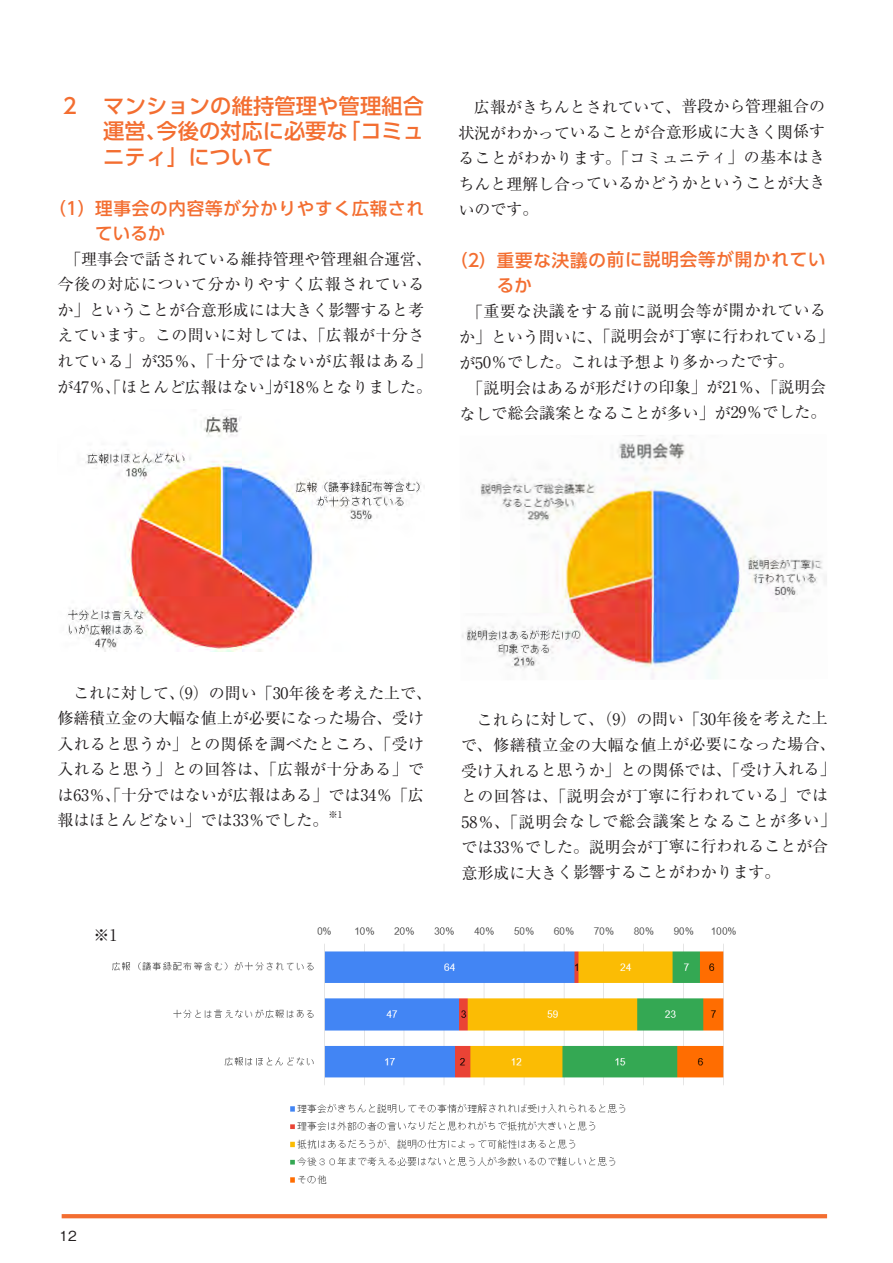
<style>
.page{position:relative;width:893px;height:1263px;background:#fff}
.page>*{position:absolute;margin:0;border:0;box-sizing:border-box;transform-origin:0 0}
.t1{font:500 21.3px/25.5px "UD Shin Go Pro";color:#f36e31;text-align:justify}
.t2{font:500 17.55px/25.5px "UD Shin Go Pro";letter-spacing:.04em;color:#f36e31}
.t3{font:15.9px/25.5px "Ryumin Pro";color:#231f20}
.t4{font:500 13.8px "Gothic BBB Pro";color:#231f20}
.t5{font:9.3px "Ryumin Pro";color:#231f20}
</style>
<div class="page">
<img style="left:68px;top:415px;width:353px;height:237px">
<img style="left:462px;top:435px;width:365px;height:244px">
<img style="left:112px;top:927px;width:624px;height:257px">
<svg style="left:62px;top:1214px;width:765px;height:4px;background:#f37135"></svg>
<h1 class="t1" style="left:103px;top:92px;width:322px;text-indent:-41px">2 　マンションの維持管理や管理組合運営、今後の対応に必要な「コミュニティ」について</h1>
<p class="t2" style="left:95px;top:195px;width:330px;text-indent:-47px">（1）理事会の内容等が分かりやすく広報されているか</p>
<p class="t3" style="left:57px;top:245px;width:376px">　「理事会で話されている維持管理や管理組合運営、今後の対応について分かりやすく広報されているか」ということが合意形成には大きく影響すると考えています。この問いに対しては、「広報が十分されている」が35％、「十分ではないが広報はある」が47％、「ほとんど広報はない」が18％となりました。</p>
<p class="t3" style="left:458px;top:93px;width:369px;text-align:justify">　広報がきちんとされていて、普段から管理組合の状況がわかっていることが合意形成に大きく関係することがわかります。「コミュニティ」の基本はきちんと理解し合っているかどうかということが大きいのです。</p>
<p class="t2" style="left:497px;top:246px;width:330px;line-height:26.1px;text-indent:-47px">（2）重要な決議の前に説明会等が開かれているか</p>
<p class="t3" style="left:459px;top:297px;width:376px">　「重要な決議をする前に説明会等が開かれているか」という問いに、「説明会が丁寧に行われている」が50％でした。これは予想より多かったです。<br>　「説明会はあるが形だけの印象」が21％、「説明会なしで総会議案となることが多い」が29％でした。</p>
<p class="t3" style="left:57px;top:679px;width:376px">　これに対して、（9）の問い「30年後を考えた上で、修繕積立金の大幅な値上が必要になった場合、受け入れると思うか」との関係を調べたところ、「受け入れると思う」との回答は、「広報が十分ある」では63％、「十分ではないが広報はある」では34％「広報はほとんどない」では33％でした。</p>
<p class="t5" style="left:328px;top:808px;width:15px">※1</p>
<p class="t3" style="left:94px;top:921px;width:25px">※1</p>
<p class="t3" style="left:461px;top:705px;width:377px">　これらに対して、（9）の問い「30年後を考えた上で、修繕積立金の大幅な値上が必要になった場合、受け入れると思うか」との関係では、「受け入れる」との回答は、「説明会が丁寧に行われている」では<br>58％、「説明会なしで総会議案となることが多い」では33％でした。説明会が丁寧に行われることが合意形成に大きく影響することがわかります。</p>
<p class="t4" style="left:60px;top:1225px;width:19px">12</p>
</div>
